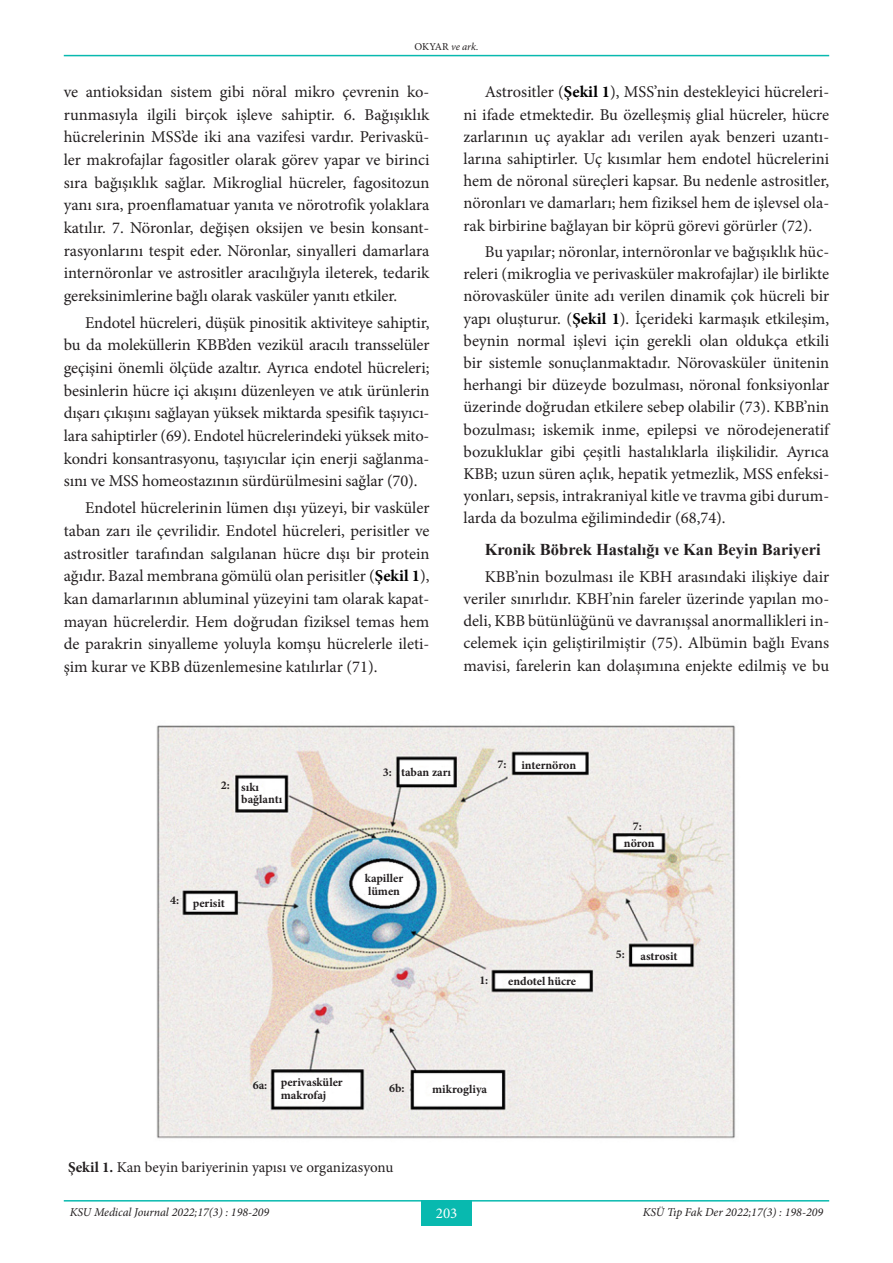
<style>
.page{position:relative;width:893px;height:1263px;background:#fff}
.page>*{position:absolute;margin:0;border:0;box-sizing:border-box;transform-origin:0 0}
.düzyazı{font:16.5px/22.6px "Minion Pro";letter-spacing:-.005em;color:#231f20;text-align:justify}
.Başlık_2{font:700 16.5px "Times New Roman";color:#231f20}
.kaynak_tablo{font:15px "Minion Pro";color:#231f20}
.t1{font:15px "Minion Pro";color:#fff}
.t2{font:700 12px/12.5px "Minion Pro";color:#231f20}
.t3{font:italic 12px "Minion Pro";color:#231f20}
.t4{font:italic 10.5px "Minion Pro";color:#231f20}
.s1{font-style:normal}
.s2{font-weight:700;color:#000}
.s3{font-weight:700}
</style>
<div class="page">
<div style="left:421px;top:1201px;width:51px;height:25px;background:#08b9af"></div>
<hr style="left:64px;top:1200px;width:357px;height:1px;background:#08b9af">
<hr style="left:421px;top:1200px;width:51px;height:1px;background:#08b9af">
<hr style="left:472px;top:1200px;width:357px;height:1px;background:#08b9af">
<hr style="left:64px;top:55px;width:765px;height:1px;background:#08b9af">
<img style="left:156px;top:725px;width:580px;height:414px">
<p class="t4" style="left:414px;top:39px;width:65px"><span class="s1">OKYAR</span> ve ark.</p>
<p class="düzyazı" style="left:64px;top:81px;width:367px">ve antioksidan sistem gibi nöral mikro çevrenin ko&shy;runmasıyla ilgili birçok işleve sahiptir. 6. Bağışıklık hücrelerinin MSS’de iki ana vazifesi vardır. Perivaskü&shy;ler makrofajlar fagositler olarak görev yapar ve birinci sıra bağışıklık sağlar. Mikroglial hücreler, fagositozun yanı sıra, proenflamatuar yanıta ve nörotrofik yolaklara katılır. 7. Nöronlar, değişen oksijen ve besin konsant&shy;rasyonlarını tespit eder. Nöronlar, sinyalleri damarlara internöronlar ve astrositler aracılığıyla ileterek, tedarik gereksinimlerine bağlı olarak vasküler yanıtı etkiler.</p>
<p class="düzyazı" style="left:64px;top:311px;width:367px;text-indent:21px">Endotel hücreleri, düşük pinositik aktiviteye sahiptir, bu da moleküllerin KBB’den vezikül aracılı transselüler geçişini önemli ölçüde azaltır. Ayrıca endotel hücreleri; besinlerin hücre içi akışını düzenleyen ve atık ürünlerin dışarı çıkışını sağlayan yüksek miktarda spesifik taşıyıcı&shy;lara sahiptirler (69). Endotel hücrelerindeki yüksek mito&shy;kondri konsantrasyonu, taşıyıcılar için enerji sağlanma&shy;sını ve MSS homeostazının sürdürülmesini sağlar (70).</p>
<p class="düzyazı" style="left:64px;top:497px;width:367px;text-indent:21px">Endotel hücrelerinin lümen dışı yüzeyi, bir vasküler taban zarı ile çevrilidir. Endotel hücreleri, perisitler ve astrositler tarafından salgılanan hücre dışı bir protein ağıdır. Bazal membrana gömülü olan perisitler (<span class="s2">Şekil 1</span>), kan damarlarının abluminal yüzeyini tam olarak kapat&shy;mayan hücrelerdir. Hem doğrudan fiziksel temas hem de parakrin sinyalleme yoluyla komşu hücrelerle ileti&shy;şim kurar ve KBB düzenlemesine katılırlar (71).</p>
<p class="düzyazı" style="left:463px;top:81px;width:367px;line-height:22.2px;text-indent:21px">Astrositler (<span class="s2">Şekil 1</span>), MSS’nin destekleyici hücreleri&shy;ni ifade etmektedir. Bu özelleşmiş glial hücreler, hücre zarlarının uç ayaklar adı verilen ayak benzeri uzantı&shy;larına sahiptirler. Uç kısımlar hem endotel hücrelerini hem de nöronal süreçleri kapsar. Bu nedenle astrositler, nöronları ve damarları; hem fiziksel hem de işlevsel ola&shy;rak birbirine bağlayan bir köprü görevi görürler (72).</p>
<p class="düzyazı" style="left:463px;top:241px;width:367px;line-height:22.2px;text-indent:21px">Bu yapılar; nöronlar, internöronlar ve bağışıklık hüc&shy;releri (mikroglia ve perivasküler makrofajlar) ile birlikte nörovasküler ünite adı verilen dinamik çok hücreli bir yapı oluşturur. (<span class="s2">Şekil 1</span>). İçerideki karmaşık etkileşim, beynin normal işlevi için gerekli olan oldukça etkili bir sistemle sonuçlanmaktadır. Nörovasküler ünitenin herhangi bir düzeyde bozulması, nöronal fonksiyonlar üzerinde doğrudan etkilere sebep olabilir (73). KBB’nin bozulması; iskemik inme, epilepsi ve nörodejeneratif bozukluklar gibi çeşitli hastalıklarla ilişkilidir. Ayrıca KBB; uzun süren açlık, hepatik yetmezlik, MSS enfeksi&shy;yonları, sepsis, intrakraniyal kitle ve travma gibi durum&shy;larda da bozulma eğilimindedir (68,74).</p>
<p class="Başlık_2" style="left:485px;top:538px;width:337px">Kronik Böbrek Hastalığı ve Kan Beyin Bariyeri</p>
<p class="düzyazı" style="left:463px;top:566px;width:367px;line-height:22.2px;text-indent:21px">KBB’nin bozulması ile KBH arasındaki ilişkiye dair veriler sınırlıdır. KBH’nin fareler üzerinde yapılan mo&shy;deli, KBB bütünlüğünü ve davranışsal anormallikleri in&shy;celemek için geliştirilmiştir (75). Albümin bağlı Evans mavisi, farelerin kan dolaşımına enjekte edilmiş ve bu</p>
<p class="t2" style="left:221px;top:779px;width:11px">2:</p>
<p class="t2" style="left:241px;top:780px;width:43px">sıkı bağlantı</p>
<p class="t2" style="left:170px;top:894px;width:11px">4:</p>
<p class="t2" style="left:193px;top:897px;width:34px">perisit</p>
<p class="t2" style="left:383px;top:766px;width:11px">3:</p>
<p class="t2" style="left:401px;top:766px;width:52px">taban zarı</p>
<p class="t2" style="left:498px;top:758px;width:11px">7:</p>
<p class="t2" style="left:521px;top:758px;width:56px">internöron</p>
<p class="t2" style="left:365px;top:872px;width:40px">kapiller lümen</p>
<p class="t2" style="left:479px;top:974px;width:11px">1:</p>
<p class="t2" style="left:508px;top:974px;width:69px">endotel hücre</p>
<p class="t2" style="left:281px;top:1076px;width:64px">perivasküler makrofaj</p>
<p class="t2" style="left:253px;top:1079px;width:16px">6a:</p>
<p class="t2" style="left:389px;top:1081px;width:17px">6b:</p>
<p class="kaynak_tablo" style="left:68px;top:1157px;width:327px"><span class="s3">Şekil 1.</span> Kan beyin bariyerinin yapısı ve organizasyonu</p>
<p class="t2" style="left:432px;top:1083px;width:56px">mikrogliya</p>
<p class="t2" style="left:633px;top:820px;width:11px">7:</p>
<p class="t2" style="left:624px;top:836px;width:32px">nöron</p>
<p class="t2" style="left:616px;top:948px;width:11px">5:</p>
<p class="t2" style="left:640px;top:949px;width:39px">astrosit</p>
<p class="t3" style="left:70px;top:1203px;width:201px">KSU Medical Journal 2022;17(3) : 198-209</p>
<p class="t1" style="left:436px;top:1203px;width:23px">203</p>
<p class="t3" style="left:643px;top:1203px;width:182px">KSÜ Tıp Fak Der 2022;17(3) : 198-209</p>
</div>
